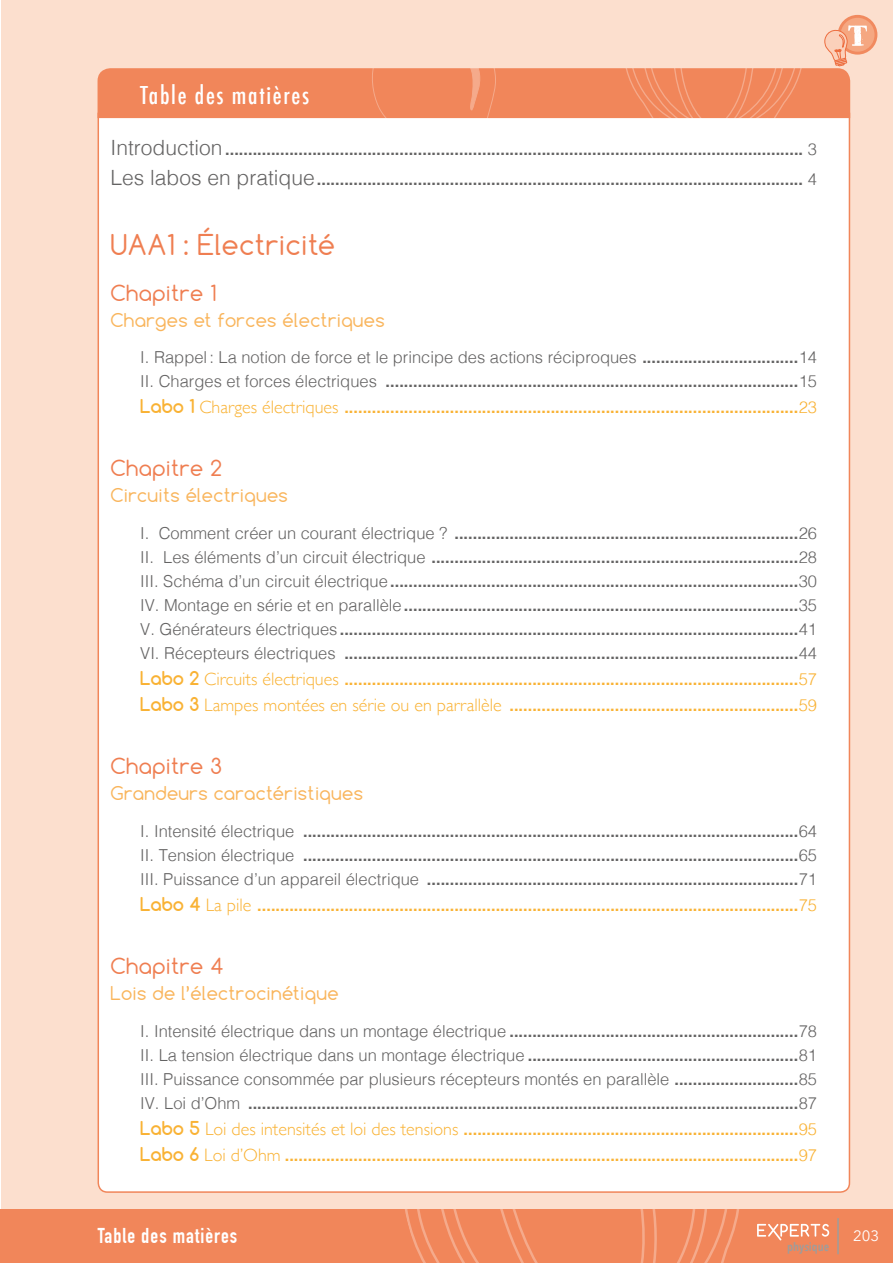
<style>
.page{position:relative;width:893px;height:1263px;background:#fff}
.page>*{position:absolute;margin:0;border:0;box-sizing:border-box;transform-origin:0 0}
.t1{font:27px "Comfortaa";letter-spacing:.02em;color:#ef7e51}
.t2{font:500 condensed 24px "Futura";letter-spacing:.07em;color:#fff}
.t3{font:21px "Comfortaa";letter-spacing:.02em;color:#ef7e51}
.t4{font:700 21px "DIN Condensed";letter-spacing:.05em;color:#fff}
.t5{font:18px "Comfortaa";letter-spacing:.02em;color:#f9b55c}
.t6{font:700 16.5px/24px "Helvetica";color:#646363;text-align:justify}
.t7{font:700 16.5px/25.8px "Helvetica";color:#f9b234}
.t8{font:15px "Avenir Next";color:#fff}
.t9{font:600 12px "Avenir Next Condensed";color:#9d9d9c}
.s1{font-weight:300;font-size:21px}
.s2{font-weight:300}
.s3{font-family:"Comfortaa";font-size:18px}
.s4{font-family:"Gill Sans";font-weight:300;font-size:18px}
</style>
<div class="page">
<div style="left:0;top:1209px;width:893px;height:54px;background:#f1865a"></div>
<hr style="left:837px;top:1218px;width:2px;height:36px;background:#9d9d9c">
<svg style="left:757px;top:1224px;width:72px;height:16px"></svg>
<div style="left:1px;top:0;width:892px;height:1209px;background:#fcdfce"></div>
<div style="left:97px;top:112px;width:754px;height:1081px;background:#fff"></div>
<svg style="left:839px;top:16px;width:37px;height:37px"></svg>
<div style="left:838px;top:15px;width:39px;height:40px;border:3px solid #f18a5f;border-radius:50%"></div>
<svg style="left:98px;top:25px;width:769px;height:93px"></svg>
<svg style="left:405px;top:1209px;width:334px;height:54px"></svg>
<hr style="left:0;top:0;width:1px;height:1209px;background:#fcdfce">
<h2 class="t2" style="left:140px;top:79px;width:171px">Table des matières</h2>
<p class="t6" style="left:111px;top:135px;width:708px;line-height:29.4px"><span class="s1">Introduction</span>.............................................................................................................................. <span class="s2">3<br></span><span class="s1">Les labos en pratique</span>.......................................................................................................... <span class="s2">4</span></p>
<h1 class="t1" style="left:111px;top:228px;width:226px">UAA1 : Électricité</h1>
<p class="t3" style="left:111px;top:279px;width:107px">Chapitre 1</p>
<p class="t5" style="left:111px;top:308px;width:276px">Charges et forces électriques</p>
<p class="t6" style="left:140px;top:346px;width:678px"><span class="s2">I. Rappel: La notion de force et le principe des actions réciproques</span> ..................................<span class="s2">14<br>II. Charges et forces électriques</span> ..........................................................................................<span class="s2">15</span></p>
<p class="t7" style="left:140px;top:395px;width:678px"><span class="s3">Labo 1</span> <span class="s4">Charges électriques</span> ...................................................................................................<span class="s2">23</span></p>
<p class="t3" style="left:111px;top:455px;width:113px">Chapitre 2</p>
<p class="t5" style="left:111px;top:484px;width:179px">Circuits électriques</p>
<p class="t6" style="left:140px;top:521px;width:678px"><span class="s2">I. Comment créer un courant électrique ?</span> ...........................................................................<span class="s2">26<br>II. Les éléments d’un circuit électrique</span> ................................................................................<span class="s2">28<br>III. Schéma d’un circuit électrique</span>.........................................................................................<span class="s2">30<br>IV. Montage en série et en parallèle</span>......................................................................................<span class="s2">35<br>V. Générateurs électriques</span> ....................................................................................................<span class="s2">41<br>VI. Récepteurs électriques</span> ...................................................................................................<span class="s2">44</span></p>
<p class="t7" style="left:140px;top:667px;width:678px"><span class="s3">Labo 2</span> <span class="s4">Circuits électriques</span> ...................................................................................................<span class="s2">57<br></span><span class="s3">Labo 3</span> <span class="s4">Lampes montées en série ou en parrallèle</span> ...............................................................<span class="s2">59</span></p>
<p class="t3" style="left:111px;top:753px;width:113px">Chapitre 3</p>
<p class="t5" style="left:111px;top:782px;width:254px">Grandeurs caractéristiques</p>
<p class="t6" style="left:140px;top:819px;width:678px"><span class="s2">I. Intensité électrique</span> ............................................................................................................<span class="s2">64<br>II. Tension électrique</span> ............................................................................................................<span class="s2">65<br>III. Puissance d’un appareil électrique</span> .................................................................................<span class="s2">71</span></p>
<p class="t7" style="left:140px;top:892px;width:678px"><span class="s3">Labo 4</span> <span class="s4">La pile</span> ......................................................................................................................<span class="s2">75</span></p>
<p class="t3" style="left:111px;top:953px;width:114px">Chapitre 4</p>
<p class="t5" style="left:111px;top:981px;width:230px">Lois de l’électrocinétique</p>
<p class="t6" style="left:140px;top:1019px;width:678px"><span class="s2">I. Intensité électrique dans un montage électrique</span> ...............................................................<span class="s2">78<br>II. La tension électrique dans un montage électrique</span> ...........................................................<span class="s2">81<br>III. Puissance consommée par plusieurs récepteurs montés en parallèle</span> ...........................<span class="s2">85<br>IV. Loi d’Ohm</span> ........................................................................................................................<span class="s2">87</span></p>
<p class="t7" style="left:140px;top:1116px;width:678px"><span class="s3">Labo 5</span> <span class="s4">Loi des intensités et loi des tensions</span> .........................................................................<span class="s2">95<br></span><span class="s3">Labo 6</span> <span class="s4">Loi d’Ohm</span> ................................................................................................................<span class="s2">97</span></p>
<p class="t4" style="left:98px;top:1223px;width:141px">Table des matières</p>
<p class="t8" style="left:853px;top:1223px;width:28px">203</p>
<p class="t9" style="left:787px;top:1237px;width:43px">physique</p>
</div>
